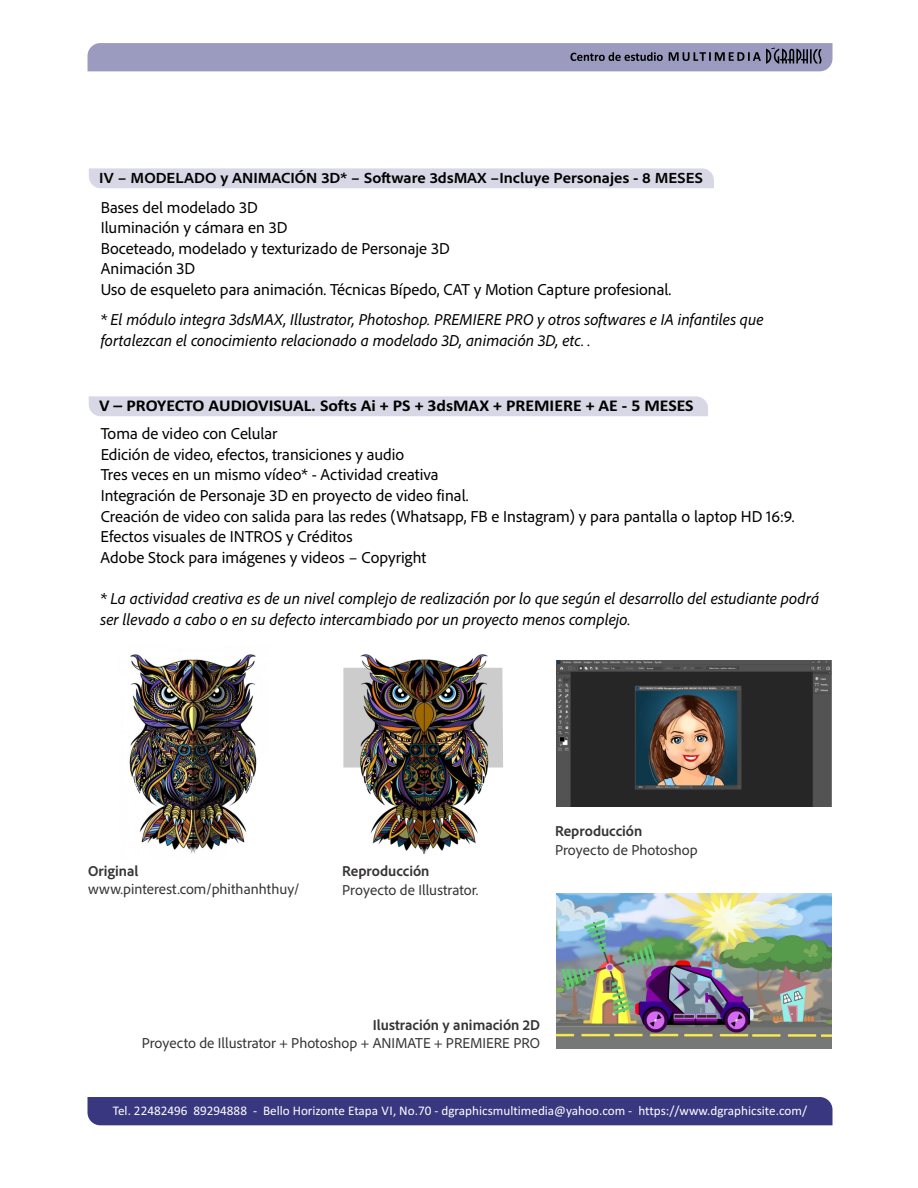
<style>
.page{position:relative;width:918px;height:1188px;background:#fff}
.page>*{position:absolute;margin:0;border:0;box-sizing:border-box;transform-origin:0 0}
.t1{font:16.5px/20.7px "Adobe Clean";color:#000}
.t2{font:italic 16.5px/20.7px "Adobe Clean";color:#000}
.t3{font:700 16.5px "Calibri";color:#000;scale:1.08 1}
.t4{font:700 15.3px "Adobe Clean";color:#000;scale:1.08 1}
.t5{font:15px "Adobe Clean";color:#373435}
.t6{font:700 15px "Adobe Clean";color:#373435}
.t7{font:13.2px "Calibri";color:#fefefe}
</style>
<div class="page">
<svg style="left:88px;top:43px;width:745px;height:28px;background:#9393b5"></svg>
<div style="left:88px;top:1097px;width:745px;height:28px;background:#383780"></div>
<div style="left:89px;top:168px;width:625px;height:20px;background:#d7d7e5"></div>
<div style="left:89px;top:396px;width:619px;height:20px;background:#d7d7e5"></div>
<img style="left:556px;top:660px;width:276px;height:147px">
<img style="left:556px;top:893px;width:276px;height:155px">
<img style="left:127px;top:654px;width:130px;height:200px">
<img style="left:343px;top:654px;width:160px;height:200px">
<p class="t4" style="left:99px;top:172px;width:560px">IV – MODELADO y ANIMACIÓN 3D* – Software 3dsMAX –Incluye Personajes - 8 MESES</p>
<p class="t1" style="left:101px;top:198px;width:572px">Bases del modelado 3D<br>Iluminación y cámara en 3D<br>Boceteado, modelado y texturizado de Personaje 3D<br>Animación 3D<br>Uso de esqueleto para animación. Técnicas Bípedo, CAT y Motion Capture profesional.</p>
<p class="t2" style="left:101px;top:311px;width:664px">* El módulo integra 3dsMAX, Illustrator, Photoshop. PREMIERE PRO y otros softwares e IA infantiles que fortalezcan el conocimiento relacionado a modelado 3D, animación 3D, etc. .</p>
<p class="t3" style="left:99px;top:399px;width:552px">V – PROYECTO AUDIOVISUAL. Softs Ai + PS + 3dsMAX + PREMIERE + AE - 5 MESES</p>
<p class="t1" style="left:101px;top:425px;width:696px">Toma de video con Celular<br>Edición de video, efectos, transiciones y audio<br>Tres veces en un mismo vídeo* - Actividad creativa<br>Integración de Personaje 3D en proyecto de video final.<br>Creación de video con salida para las redes (Whatsapp, FB e Instagram) y para pantalla o laptop HD 16:9.<br>Efectos visuales de INTROS y Créditos<br>Adobe Stock para imágenes y videos – Copyright</p>
<p class="t2" style="left:101px;top:590px;width:720px">* La actividad creativa es de un nivel complejo de realización por lo que según el desarrollo del estudiante podrá ser llevado a cabo o en su defecto intercambiado por un proyecto menos complejo.</p>
<p class="t6" style="left:88px;top:865px;width:52px">Original</p>
<p class="t5" style="left:88px;top:884px;width:213px">www.pinterest.com/phithanhthuy/</p>
<p class="t6" style="left:342px;top:865px;width:89px">Reproducción</p>
<p class="t5" style="left:342px;top:884px;width:138px">Proyecto de Illustrator.</p>
<p class="t6" style="left:555px;top:825px;width:89px">Reproducción</p>
<p class="t5" style="left:555px;top:844px;width:144px">Proyecto de Photoshop</p>
<p class="t6" style="left:373px;top:1019px;width:169px">Ilustración y animación 2D</p>
<p class="t5" style="left:142px;top:1037px;width:400px">Proyecto de Illustrator + Photoshop + ANIMATE + PREMIERE PRO</p>
<p class="t7" style="left:113px;top:1105px;width:696px">Tel. 22482496 89294888 - Bello Horizonte Etapa VI, No.70 - dgraphicsmultimedia@yahoo.com - https://www.dgraphicsite.com/</p>
</div>
